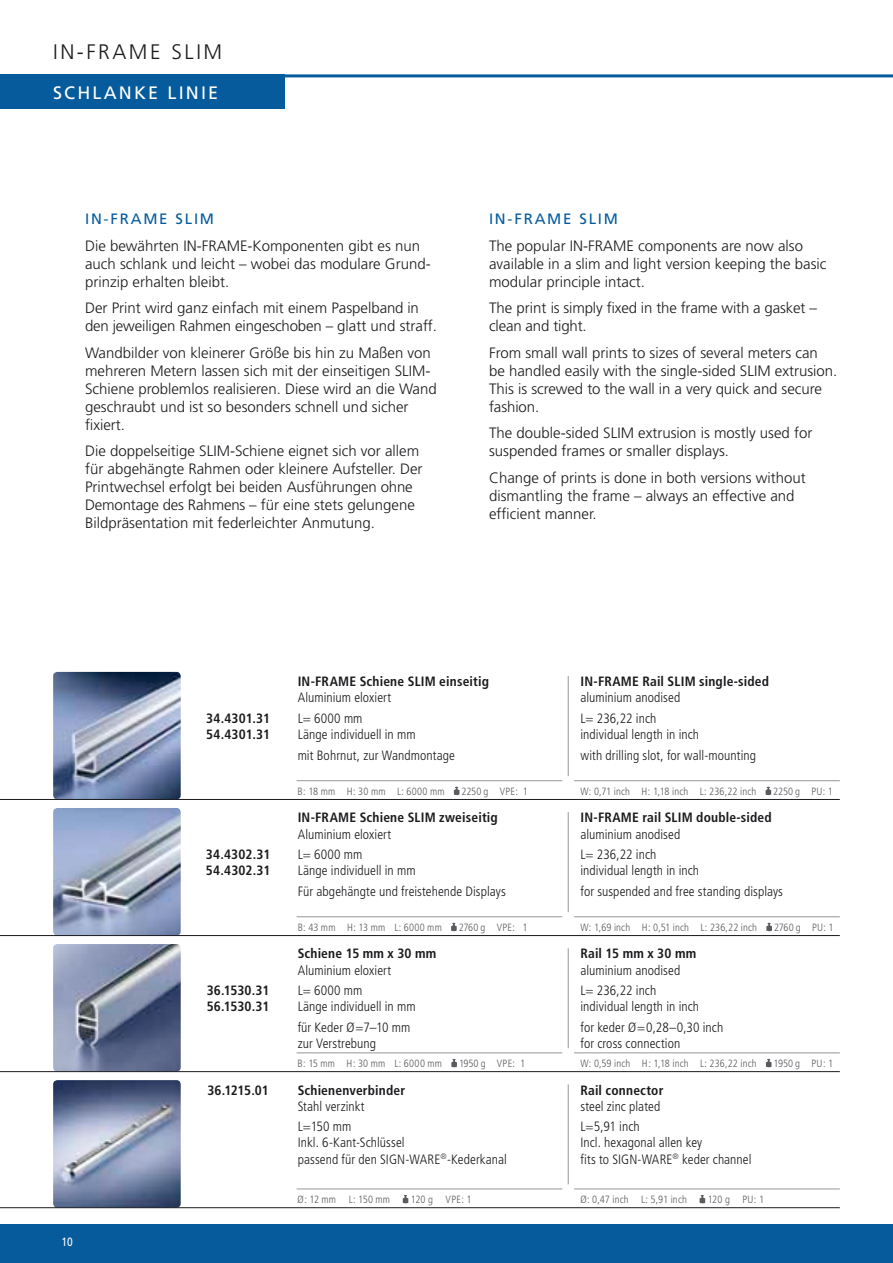
<style>
.page{position:relative;width:893px;height:1263px;background:#fff}
.page>*{position:absolute;margin:0;border:0;box-sizing:border-box;transform-origin:0 0}
.t1{font:300 21px "Frutiger";letter-spacing:.12em;color:#1b1b1e}
.t2{font:18px "Frutiger";color:#fff}
.t3{font:300 15px/18px "Frutiger";color:#1b1b1e}
.t4{font:15px "Frutiger";letter-spacing:.12em;color:#055b9c}
.t5{font:300 condensed 13.5px/20.4px "Frutiger";letter-spacing:.005em;color:#1b1b1e}
.t6{font:700 condensed 13.5px/16.2px "Frutiger";letter-spacing:.01em;color:#1b1b1e}
.t7{font:12px "Frutiger";color:#fff;scale:.85 1}
.t8{font:300 condensed 10.5px "Frutiger";letter-spacing:.015em;color:#5b5a60}
</style>
<div class="page">
<div style="left:0;top:1225px;width:893px;height:38px;background:#055b9c"></div>
<img style="left:53px;top:1080px;width:128px;height:127px">
<img style="left:53px;top:944px;width:128px;height:127px">
<img style="left:53px;top:808px;width:128px;height:127px">
<img style="left:53px;top:672px;width:128px;height:127px">
<svg style="left:451px;top:1059px;width:6px;height:8px"></svg>
<svg style="left:766px;top:1059px;width:5px;height:8px"></svg>
<svg style="left:451px;top:923px;width:6px;height:8px"></svg>
<svg style="left:766px;top:923px;width:6px;height:8px"></svg>
<svg style="left:454px;top:787px;width:5px;height:8px"></svg>
<svg style="left:766px;top:787px;width:5px;height:8px"></svg>
<svg style="left:403px;top:1195px;width:5px;height:8px"></svg>
<svg style="left:700px;top:1195px;width:5px;height:8px"></svg>
<hr style="left:0;top:799px;width:840px;height:1px;background:#1b1b1e">
<hr style="left:0;top:935px;width:840px;height:1px;background:#1b1b1e">
<hr style="left:0;top:1071px;width:840px;height:1px;background:#1b1b1e">
<hr style="left:0;top:1207px;width:840px;height:1px;background:#1b1b1e">
<hr style="left:297px;top:780px;width:265px;height:1px;background:#97979b">
<hr style="left:574px;top:780px;width:266px;height:1px;background:#97979b">
<hr style="left:568px;top:676px;width:1px;height:100px;background:#97979b">
<hr style="left:297px;top:916px;width:265px;height:1px;background:#97979b">
<hr style="left:574px;top:916px;width:266px;height:1px;background:#97979b">
<hr style="left:568px;top:812px;width:1px;height:100px;background:#97979b">
<hr style="left:297px;top:1052px;width:265px;height:1px;background:#97979b">
<hr style="left:574px;top:1052px;width:266px;height:1px;background:#97979b">
<hr style="left:568px;top:948px;width:1px;height:100px;background:#97979b">
<hr style="left:297px;top:1188px;width:265px;height:1px;background:#97979b">
<hr style="left:574px;top:1188px;width:266px;height:1px;background:#97979b">
<hr style="left:568px;top:1084px;width:1px;height:100px;background:#97979b">
<hr style="left:0;top:74px;width:893px;height:3px;background:#055b9c">
<div style="left:0;top:74px;width:285px;height:34px;background:#055b9c"></div>
<h1 class="t1" style="left:53px;top:40px;width:171px">in-frame sl im</h1>
<p class="t2" style="left:53px;top:82px;width:53px">SCHLAN</p>
<p class="t2" style="left:134px;top:82px;width:55px">KE LINIE</p>
<p class="t4" style="left:85px;top:210px;width:131px">IN-FRAME SLIM</p>
<p class="t3" style="left:85px;top:237px;width:127px">Die bewährten IN-FRAME</p>
<p class="t3" style="left:85px;top:237px;width:347px;text-indent:163px">-Komponenten gibt es nun auch schlank und leicht – wobei das modulare Grund&shy;prinzip erhalten bleibt.</p>
<p class="t3" style="left:85px;top:299px;width:353px">Der Print wird ganz einfach mit einem Paspelband in den jeweiligen Rahmen eingeschoben – glatt und straff.</p>
<p class="t3" style="left:85px;top:344px;width:353px">Wandbilder von kleinerer Größe bis hin zu Maßen von mehreren Metern lassen sich mit der einseitigen SLIM-Schiene problemlos realisieren. Diese wird an die Wand geschraubt und ist so besonders schnell und sicher fixiert.</p>
<p class="t3" style="left:85px;top:442px;width:339px">Die doppelseitige SLIM-Schiene eignet sich vor allem für abgehängte Rahmen oder kleinere Aufsteller. Der Printwechsel erfolgt bei beiden Ausführungen ohne Demontage des Rahmens – für eine stets gelungene Bildpräsentation mit federleichter Anmutung.</p>
<p class="t4" style="left:489px;top:210px;width:131px">IN-FRAME SLIM</p>
<p class="t3" style="left:489px;top:237px;width:109px">The popular IN-FRAME</p>
<p class="t3" style="left:489px;top:237px;width:339px;text-indent:149px">components are now also available in a slim and light version keeping the basic modular principle intact.</p>
<p class="t3" style="left:489px;top:299px;width:329px">The print is simply fixed in the frame with a gasket – clean and tight.</p>
<p class="t3" style="left:489px;top:344px;width:350px">From small wall prints to sizes of several meters can be handled easily with the single-sided SLIM extrusion.<br>This is screwed to the wall in a very quick and secure fashion.</p>
<p class="t3" style="left:489px;top:424px;width:325px">The double-sided SLIM extrusion is mostly used for suspended frames or smaller displays.</p>
<p class="t3" style="left:489px;top:469px;width:318px">Change of prints is done in both versions without dismantling the frame – always an effective and efficient manner.</p>
<p class="t6" style="left:206px;top:710px;width:65px">34.4301.31<br>54.4301.31</p>
<p class="t6" style="left:206px;top:846px;width:66px">34.4302.31<br>54.4302.31</p>
<p class="t6" style="left:207px;top:982px;width:64px">36.1530.31<br>56.1530.31</p>
<p class="t6" style="left:298px;top:673px;width:34px">IN-Frame</p>
<p class="t6" style="left:360px;top:673px;width:63px">Schiene Slim</p>
<p class="t6" style="left:439px;top:673px;width:51px">einseitig</p>
<p class="t5" style="left:298px;top:688px;width:95px">Aluminium eloxiert<br>L= 6000 mm</p>
<p class="t5" style="left:298px;top:724px;width:159px">Länge individuell in mm<br>mit Bohrnut, zur Wandmontage</p>
<p class="t6" style="left:580px;top:673px;width:34px">IN-Frame</p>
<p class="t6" style="left:642px;top:673px;width:40px">Rail Slim</p>
<p class="t6" style="left:699px;top:673px;width:71px">single-sided</p>
<p class="t5" style="left:580px;top:688px;width:101px">aluminium anodised<br>L= 236,22 inch</p>
<p class="t5" style="left:580px;top:724px;width:177px">individual length in inch<br>with drilling slot, for wall-mounting</p>
<p class="t8" style="left:298px;top:785px;width:148px">B: 18 mm H: 30 mm L: 6000 mm</p>
<p class="t8" style="left:462px;top:785px;width:68px">2250 g VPE: 1</p>
<p class="t8" style="left:580px;top:785px;width:177px">W: 0,71 inch H: 1,18 inch L: 236,22 inch</p>
<p class="t8" style="left:773px;top:785px;width:61px">2250 g PU: 1</p>
<p class="t6" style="left:298px;top:809px;width:34px">IN-Frame</p>
<p class="t6" style="left:360px;top:809px;width:63px">Schiene Slim</p>
<p class="t6" style="left:439px;top:809px;width:60px">zweiseitig</p>
<p class="t5" style="left:298px;top:824px;width:95px">Aluminium eloxiert<br>L= 6000 mm</p>
<p class="t5" style="left:298px;top:860px;width:210px">Länge individuell in mm<br>Für abgehängte und freistehende Displays</p>
<p class="t6" style="left:580px;top:809px;width:34px">IN-Frame</p>
<p class="t6" style="left:642px;top:809px;width:37px">rail Slim</p>
<p class="t6" style="left:696px;top:809px;width:77px">double-sided</p>
<p class="t5" style="left:580px;top:824px;width:101px">aluminium anodised<br>L= 236,22 inch</p>
<p class="t5" style="left:580px;top:860px;width:204px">individual length in inch<br>for suspended and free standing displays</p>
<p class="t8" style="left:298px;top:921px;width:146px">B: 43 mm H: 13 mm L: 6000 mm</p>
<p class="t8" style="left:459px;top:921px;width:70px">2760 g VPE: 1</p>
<p class="t8" style="left:580px;top:921px;width:178px">W: 1,69 inch H: 0,51 inch L: 236,22 inch</p>
<p class="t8" style="left:774px;top:921px;width:61px">2760 g PU: 1</p>
<p class="t6" style="left:298px;top:946px;width:140px">Schiene 15 mm x 30 mm</p>
<p class="t5" style="left:298px;top:960px;width:95px">Aluminium eloxiert<br>L= 6000 mm</p>
<p class="t5" style="left:298px;top:996px;width:119px">Länge individuell in mm für Keder Ø=7–10 mm</p>
<p class="t5" style="left:298px;top:1033px;width:80px">zur Verstrebung</p>
<p class="t6" style="left:580px;top:946px;width:117px">Rail 15 mm x 30 mm</p>
<p class="t5" style="left:580px;top:960px;width:101px">aluminium anodised<br>L= 236,22 inch</p>
<p class="t5" style="left:580px;top:996px;width:144px">individual length in inch<br>for keder Ø=0,28–0,30 inch</p>
<p class="t5" style="left:580px;top:1033px;width:101px">for cross connection</p>
<p class="t8" style="left:298px;top:1058px;width:146px">B: 15 mm H: 30 mm L: 6000 mm</p>
<p class="t8" style="left:459px;top:1058px;width:68px">1950 g VPE: 1</p>
<p class="t8" style="left:580px;top:1058px;width:178px">W: 0,59 inch H: 1,18 inch L: 236,22 inch</p>
<p class="t8" style="left:774px;top:1058px;width:61px">1950 g PU: 1</p>
<p class="t6" style="left:207px;top:1082px;width:63px">36.1215.01</p>
<p class="t6" style="left:298px;top:1082px;width:109px">Schienenverbinder</p>
<p class="t5" style="left:298px;top:1096px;width:69px">Stahl verzinkt<br>L=150 mm</p>
<p class="t5" style="left:298px;top:1135px;width:211px;line-height:16.2px">Inkl. 6-Kant-Schlüssel<br>passend für den SIGN-WARE<sup>®</sup>-Kederkanal</p>
<p class="t6" style="left:580px;top:1082px;width:85px">Rail connector</p>
<p class="t5" style="left:580px;top:1096px;width:81px">steel zinc plated<br>L=5,91 inch</p>
<p class="t5" style="left:580px;top:1135px;width:173px;line-height:16.2px">Incl. hexagonal allen key<br>fits to SIGN-WARE<sup>®</sup> keder channel</p>
<p class="t7" style="left:62px;top:1235px;width:15px">10</p>
<p class="t8" style="left:298px;top:1194px;width:94px">Ø: 12 mm L: 150 mm</p>
<p class="t8" style="left:411px;top:1194px;width:62px">120 g VPE: 1</p>
<p class="t8" style="left:580px;top:1194px;width:108px">Ø: 0,47 inch L: 5,91 inch</p>
<p class="t8" style="left:708px;top:1194px;width:58px">120 g PU: 1</p>
</div>
